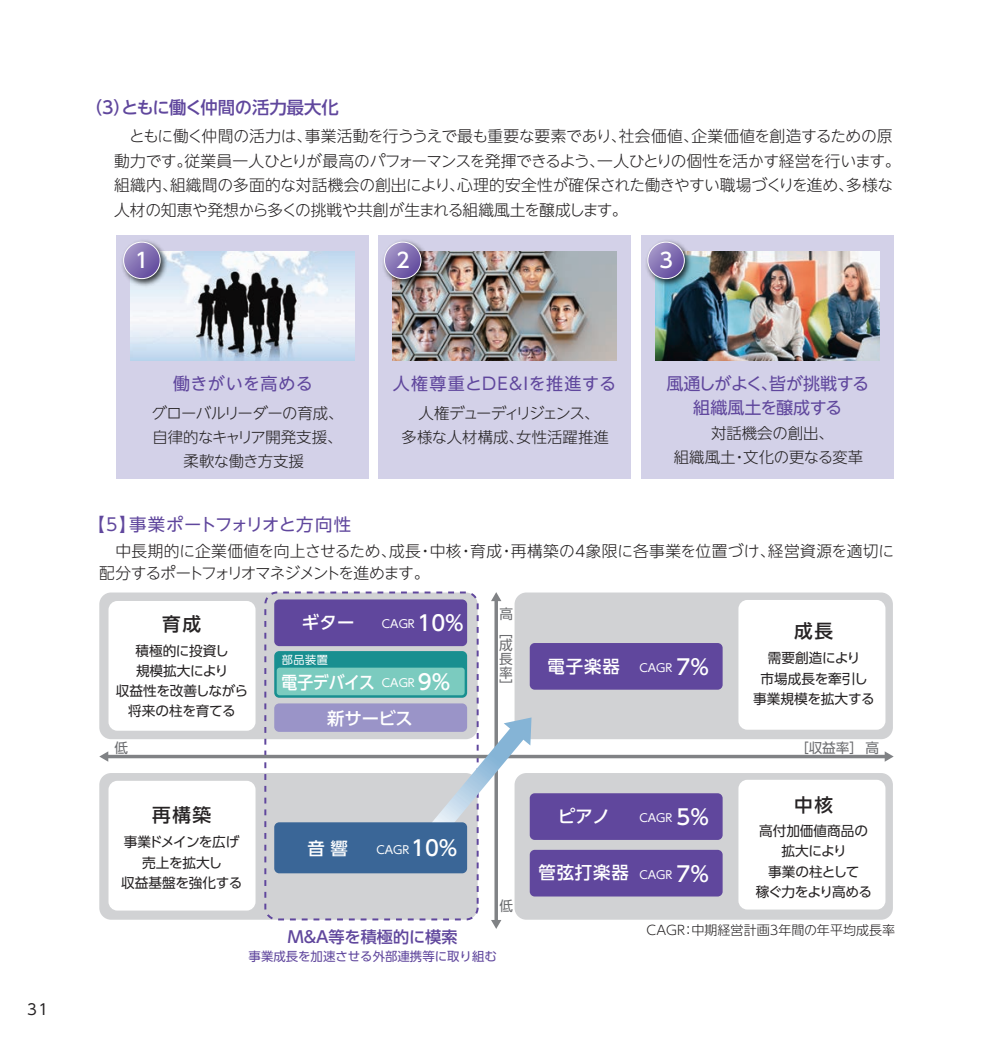
<style>
.page{position:relative;width:993px;height:1042px;background:#fff}
.page>*{position:absolute;margin:0;border:0;box-sizing:border-box;transform-origin:0 0}
.t1{font:500 20.47px "UD Shin Go NT Pro";color:#fff}
.t2{font:500 18.55px "UD Shin Go Pro";letter-spacing:.08em;color:#262324}
.t3{font:500 17.32px "UD Shin Go Pro";letter-spacing:.01em;color:#fff}
.t4{font:500 17.32px "UD Shin Go NT Pro";letter-spacing:-.01em;color:#60479d}
.t5{font:17.32px "UD Shin Go NT Pro";letter-spacing:-.02em;color:#60479d}
.t6{font:500 17.32px "UD Shin Go Pro";letter-spacing:.01em;color:#fff;scale:.91 1}
.t7{font:16.97px/24px "UD Shin Go NT Pro";letter-spacing:-.025em;color:#60479d;text-align:center}
.t8{font:16.97px "UD Shin Go NT Pro";letter-spacing:.045em;color:#60479d}
.t9{font:16.97px "UD Shin Go NT Pro";letter-spacing:.02em;color:#60479d}
.t10{font:500 16.1px "UD Shin Go Pro";color:#60479d}
.t11{font:300 15.75px/24.5px "UD Shin Go NT Pro";letter-spacing:-.015em;color:#262324}
.t12{font:300 15.4px/24px "UD Shin Go NT Pro";letter-spacing:-.02em;color:#262324;text-align:center}
.t13{font:300 15.4px/24px "UD Shin Go NT Pro";color:#262324;text-align:center}
.t14{font:14.88px "UD Shin Go NT Pro";color:#262324}
.t15{font:13.65px/20.1px "UD Shin Go Pro";letter-spacing:-.025em;color:#262324;text-align:center}
.t16{font:13.65px/20.1px "UD Shin Go Pro";color:#262324;text-align:center}
.t17{font:13.65px/13.7px "UD Shin Go Pro";color:#6c6d70;text-align:justify}
.t18{font:300 12.95px "UD Shin Go NT Pro";color:#262324}
.t19{font:12.42px "UD Shin Go Pro";color:#60479d}
.t20{font:11.2px "UD Shin Go Pro";color:#fff}
.s1{font-weight:500;font-size:21px}
.s2{font-weight:400;font-size:11.2px}
.s3{font-size:21px}
</style>
<div class="page">
<div style="left:116px;top:235px;width:252px;height:244px;background:#d3d1e8"></div>
<div style="left:378px;top:235px;width:253px;height:244px;background:#d3d1e8"></div>
<div style="left:640px;top:235px;width:253px;height:244px;background:#d3d1e8"></div>
<div style="left:99px;top:592px;width:378px;height:147px;background:#d1d2d4;border-radius:12px"></div>
<div style="left:99px;top:773px;width:378px;height:146px;background:#d1d2d4;border-radius:12px"></div>
<div style="left:514px;top:592px;width:378px;height:147px;background:#d1d2d4;border-radius:12px"></div>
<div style="left:514px;top:773px;width:378px;height:146px;background:#d1d2d4;border-radius:12px"></div>
<div style="left:264px;top:591px;width:214px;height:329px;border:2px dashed #60479d;border-radius:12px"></div>
<div style="left:108px;top:601px;width:147px;height:130px;background:#fff;border-radius:9px"></div>
<div style="left:108px;top:781px;width:147px;height:129px;background:#fff;border-radius:9px"></div>
<div style="left:738px;top:600px;width:147px;height:130px;background:#fff;border-radius:9px"></div>
<div style="left:738px;top:780px;width:147px;height:129px;background:#fff;border-radius:9px"></div>
<img style="left:130px;top:251px;width:224px;height:109px">
<img style="left:393px;top:251px;width:223px;height:109px">
<img style="left:655px;top:251px;width:223px;height:109px">
<img style="left:122px;top:240px;width:48px;height:49px">
<svg style="left:124px;top:242px;width:36px;height:37px"></svg>
<div style="left:123px;top:242px;width:37px;height:37px;border:1px solid #fff;border-radius:50%"></div>
<img style="left:383px;top:240px;width:48px;height:49px">
<svg style="left:384px;top:242px;width:37px;height:37px"></svg>
<div style="left:384px;top:242px;width:37px;height:37px;border:1px solid #fff;border-radius:50%"></div>
<img style="left:646px;top:240px;width:48px;height:49px">
<svg style="left:647px;top:242px;width:37px;height:37px"></svg>
<div style="left:647px;top:242px;width:37px;height:37px;border:1px solid #fff;border-radius:50%"></div>
<div style="left:274px;top:703px;width:193px;height:29px;background:#9a94c8;border-radius:5px"></div>
<div style="left:274px;top:599px;width:193px;height:47px;background:#60479d;border-radius:5px"></div>
<div style="left:274px;top:651px;width:193px;height:47px;background:#188f90;border-radius:5px"></div>
<div style="left:276px;top:667px;width:188px;height:28px;background:#7bcbbf;border-radius:3px"></div>
<svg style="left:494px;top:601px;width:4px;height:319px"></svg>
<svg style="left:491px;top:592px;width:10px;height:9px"></svg>
<svg style="left:491px;top:920px;width:10px;height:9px"></svg>
<hr style="left:107px;top:755px;width:778px;height:3px;background:#808285">
<svg style="left:99px;top:751px;width:9px;height:11px"></svg>
<svg style="left:884px;top:751px;width:9px;height:11px"></svg>
<svg style="left:421px;top:717px;width:110px;height:129px"></svg>
<div style="left:274px;top:822px;width:193px;height:51px;background:#3a6697;border-radius:5px"></div>
<div style="left:529px;top:643px;width:193px;height:47px;background:#60479d;border-radius:5px"></div>
<div style="left:529px;top:793px;width:193px;height:47px;background:#60479d;border-radius:5px"></div>
<div style="left:529px;top:850px;width:193px;height:46px;background:#60479d;border-radius:5px"></div>
<p class="t14" style="left:27px;top:997px;width:23px">31</p>
<p class="t4" style="left:85px;top:94px;width:256px">（3）ともに働く仲間の活力最大化</p>
<p class="t11" style="left:114px;top:123px;width:787px">　ともに働く仲間の活力は、事業活動を行ううえで最も重要な要素であり、社会価値、企業価値を創造するための原動力です。従業員一人ひとりが最高のパフォーマンスを発揮できるよう、一人ひとりの個性を活かす経営を行います。組織内、組織間の多面的な対話機会の創出により、心理的安全性が確保された働きやすい職場づくりを進め、多様な人材の知恵や発想から多くの挑戦や共創が生まれる組織風土を醸成します。</p>
<p class="t1" style="left:135px;top:244px;width:15px">1</p>
<p class="t1" style="left:396px;top:244px;width:15px">2</p>
<p class="t1" style="left:659px;top:244px;width:15px">3</p>
<p class="t9" style="left:173px;top:370px;width:141px">働きがいを高める</p>
<p class="t12" style="left:151px;top:400px;width:193px">グローバルリーダーの育成、自律的なキャリア開発支援、柔軟な働き方支援</p>
<p class="t5" style="left:87px;top:510px;width:265px">【5】事業ポートフォリオと方向性</p>
<p class="t8" style="left:392px;top:370px;width:225px">人権尊重とDE＆Iを推進する</p>
<p class="t12" style="left:401px;top:400px;width:209px">人権デューディリジェンス、<br>多様な人材構成、女性活躍推進</p>
<p class="t7" style="left:666px;top:371px;width:204px">風通しがよく、皆が挑戦する組織風土を醸成する</p>
<p class="t13" style="left:673px;top:421px;width:191px">対話機会の創出、<br>組織風土・文化の更なる変革</p>
<p class="t11" style="left:99px;top:539px;width:796px;line-height:22.8px">　中長期的に企業価値を向上させるため、成長・中核・育成・再構築の4象限に各事業を位置づけ、経営資源を適切に配分するポートフォリオマネジメントを進めます。</p>
<p class="t2" style="left:162px;top:609px;width:40px">育成</p>
<p class="t15" style="left:116px;top:640px;width:134px">積極的に投資し<br>規模拡大により<br>収益性を改善しながら将来の柱を育てる</p>
<p class="t17" style="left:114px;top:740px;width:15px">低</p>
<p class="t2" style="left:152px;top:800px;width:60px">再構築</p>
<p class="t15" style="left:121px;top:832px;width:123px">事業ドメインを広げ売上を拡大し<br>収益基盤を強化する</p>
<p class="t3" style="left:301px;top:608px;width:54px">ギター</p>
<p class="t20" style="left:382px;top:615px;width:83px">CAGR <span class="s1">10%</span></p>
<p class="t20" style="left:282px;top:651px;width:48px">部品装置</p>
<p class="t6" style="left:281px;top:668px;width:187px">電子デバイス <span class="s2">CAGR</span> <span class="s3">9%</span></p>
<p class="t3" style="left:327px;top:704px;width:87px">新サービス</p>
<p class="t3" style="left:307px;top:834px;width:42px">音 響</p>
<p class="t20" style="left:376px;top:841px;width:82px">CAGR <span class="s1">10%</span></p>
<p class="t17" style="left:499px;top:606px;width:15px">高</p>
<p class="t17" style="left:499px;top:624px;width:15px">［成長率］</p>
<p class="t3" style="left:547px;top:652px;width:163px">電子楽器 <span class="s2">CAGR</span> <span class="s3">7%</span></p>
<p class="t17" style="left:499px;top:898px;width:15px">低</p>
<p class="t3" style="left:557px;top:802px;width:54px">ピアノ</p>
<p class="t20" style="left:639px;top:808px;width:71px">CAGR <span class="s1">5%</span></p>
<p class="t3" style="left:538px;top:859px;width:172px">管弦打楽器 <span class="s2">CAGR</span> <span class="s3">7%</span></p>
<p class="t2" style="left:794px;top:616px;width:40px">成長</p>
<p class="t16" style="left:753px;top:648px;width:123px">需要創造により<br>市場成長を牽引し事業規模を拡大する</p>
<p class="t17" style="left:794px;top:740px;width:85px">［収益率］高</p>
<p class="t2" style="left:794px;top:790px;width:40px">中核</p>
<p class="t15" style="left:755px;top:820px;width:118px">高付加価値商品の拡大により<br>事業の柱として<br>稼ぐ力をより高める</p>
<p class="t10" style="left:288px;top:923px;width:171px">M&amp;A等を積極的に模索</p>
<p class="t18" style="left:646px;top:920px;width:250px">CAGR：中期経営計画3年間の年平均成長率</p>
<p class="t19" style="left:248px;top:946px;width:250px">事業成長を加速させる外部連携等に取り組む</p>
</div>
